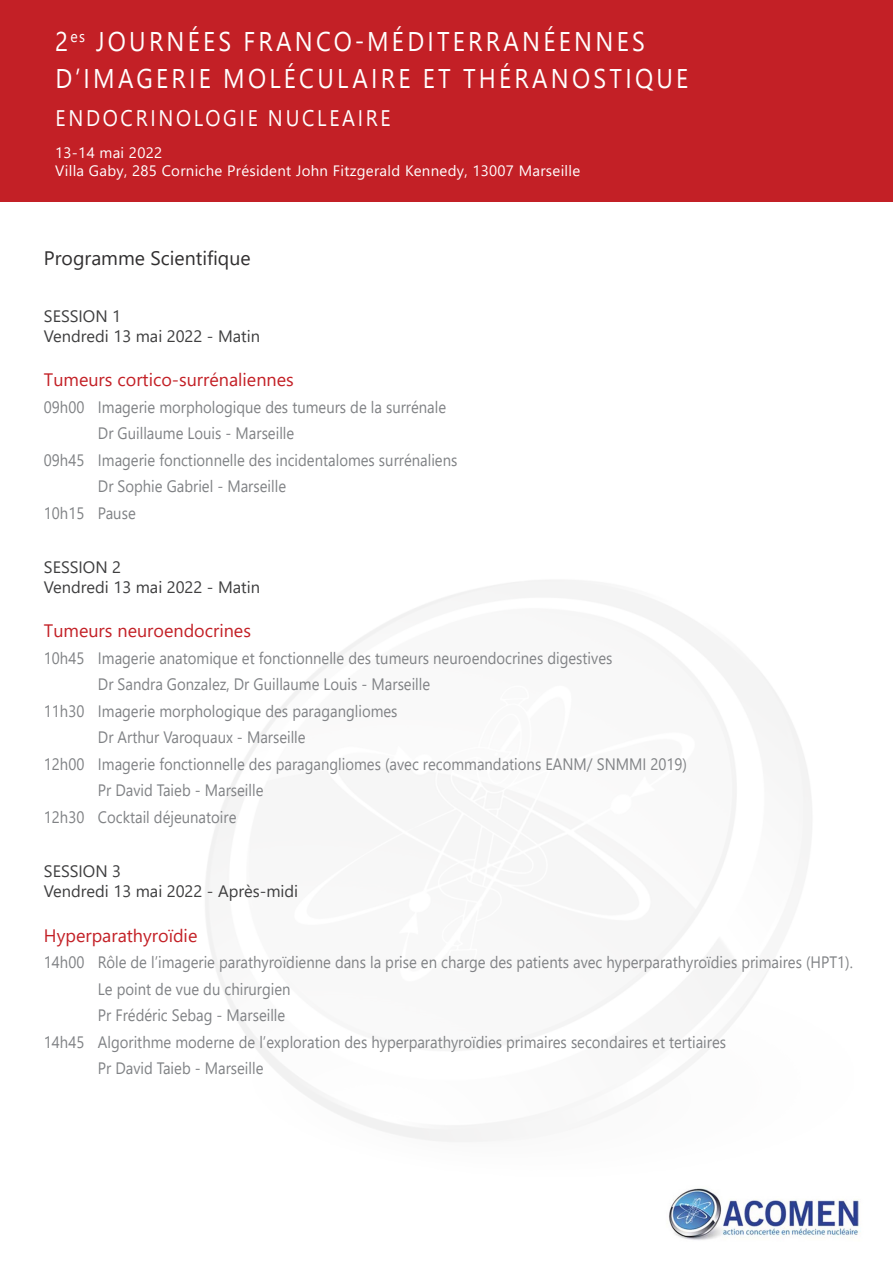
<style>
.page{position:relative;width:893px;height:1263px;background:#fff}
.page>*{position:absolute;margin:0;border:0;box-sizing:border-box;transform-origin:0 0}
.t1{font:27px "Segoe UI";letter-spacing:.135em;color:#fff;scale:.89 1}
.t2{font:22.5px "Segoe UI";letter-spacing:.135em;color:#fff;scale:.89 1}
.t3{font:19.5px "Segoe UI";color:#312f30}
.t4{font:18px "Segoe UI";color:#c32026}
.t5{font:16.5px "Segoe UI";color:#808285;scale:.9 1}
.t6{font:16.5px/19.8px "Segoe UI";color:#3e3e3f}
.t7{font:15px/18px "Segoe UI";letter-spacing:.02em;color:#fff}
</style>
<div class="page">
<div style="left:0;top:0;width:893px;height:202px;background:#c32026"></div>
<img style="left:666px;top:1186px;width:195px;height:56px">
<p class="t1" style="left:55px;top:16px;width:664px">2<sup>es</sup> JOURNÉES FRANCO-MÉDITERRANÉENNES</p>
<p class="t1" style="left:56px;top:53px;width:712px">D’IMAGERIE MOLÉCULAIRE ET THÉRANOSTIQUE</p>
<p class="t2" style="left:56px;top:97px;width:378px">ENDOCRINOLOGIE NUCLEAIRE</p>
<p class="t7" style="left:55px;top:143px;width:527px">13-14 mai 2022<br>Villa Gaby, 285 Corniche Président John Fitzgerald Kennedy, 13007 Marseille</p>
<p class="t3" style="left:44px;top:240px;width:208px">Programme Scientifique</p>
<p class="t6" style="left:44px;top:304px;width:218px">SESSION 1<br>Vendredi 13 mai 2022 - Matin</p>
<p class="t4" style="left:44px;top:363px;width:251px">Tumeurs cortico-surrénaliennes</p>
<p class="t5" style="left:44px;top:391px;width:448px">09h00 Imagerie morphologique des tumeurs de la surrénale</p>
<p class="t5" style="left:98px;top:418px;width:220px">Dr Guillaume Louis - Marseille</p>
<p class="t5" style="left:44px;top:444px;width:461px">09h45 Imagerie fonctionnelle des incidentalomes surrénaliens</p>
<p class="t5" style="left:98px;top:471px;width:211px">Dr Sophie Gabriel - Marseille</p>
<p class="t5" style="left:44px;top:497px;width:104px">10h15 Pause</p>
<p class="t6" style="left:44px;top:556px;width:218px">SESSION 2<br>Vendredi 13 mai 2022 - Matin</p>
<p class="t4" style="left:44px;top:614px;width:209px">Tumeurs neuroendocrines</p>
<p class="t5" style="left:44px;top:642px;width:633px">10h45 Imagerie anatomique et fonctionnelle des tumeurs neuroendocrines digestives</p>
<p class="t5" style="left:98px;top:669px;width:371px">Dr Sandra Gonzalez, Dr Guillaume Louis - Marseille</p>
<p class="t5" style="left:44px;top:695px;width:394px">11h30 Imagerie morphologique des paragangliomes</p>
<p class="t5" style="left:98px;top:722px;width:232px">Dr Arthur Varoquaux - Marseille</p>
<p class="t5" style="left:44px;top:748px;width:716px">12h00 Imagerie fonctionnelle des paragangliomes (avec recommandations EANM/ SNMMI 2019)</p>
<p class="t5" style="left:98px;top:775px;width:185px">Pr David Taieb - Marseille</p>
<p class="t5" style="left:44px;top:801px;width:215px">12h30 Cocktail déjeunatoire</p>
<p class="t6" style="left:44px;top:860px;width:256px">SESSION 3<br>Vendredi 13 mai 2022 - Après-midi</p>
<p class="t4" style="left:44px;top:918px;width:155px">Hyperparathyroïdie</p>
<p class="t5" style="left:44px;top:947px;width:900px">14h00 Rôle de l’imagerie parathyroïdienne dans la prise en charge des patients avec hyperparathyroïdies primaires (HPT1).</p>
<p class="t5" style="left:98px;top:973px;width:216px">Le point de vue du chirurgien</p>
<p class="t5" style="left:98px;top:1000px;width:210px">Pr Frédéric Sebag - Marseille</p>
<p class="t5" style="left:44px;top:1026px;width:759px">14h45 Algorithme moderne de l’exploration des hyperparathyroïdies primaires secondaires et tertiaires</p>
<p class="t5" style="left:98px;top:1053px;width:185px">Pr David Taieb - Marseille</p>
</div>
